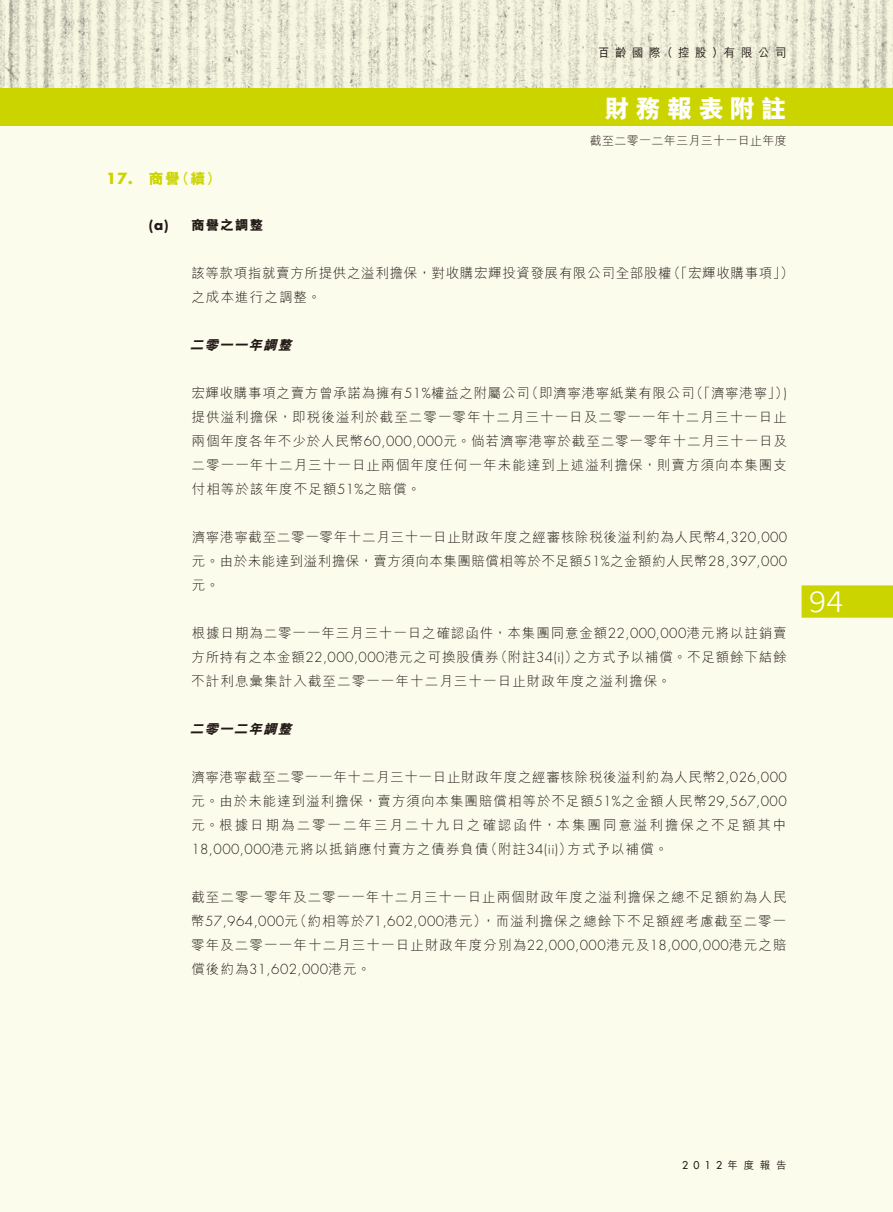
<style>
.page{position:relative;width:893px;height:1212px;background:#fcfced}
.page>*{position:absolute;margin:0;border:0;box-sizing:border-box;transform-origin:0 0}
.t1{font:300 30px "Formata";color:#fff}
.t2{font:800 25.5px "M Hei HK";letter-spacing:.23em;color:#fff}
.t3{font:800 15px "M Hei HK";color:#ccd400}
.t4{font:700 15px "Futura Std";color:#ccd400}
.t5{font:300 13.5px/24px "M Hei HK";letter-spacing:.075em;color:#231916}
.t6{font:300 13.5px/24px "M Hei HK";letter-spacing:.05em;color:#231916}
.t7{font:300 13.5px "Futura Std";letter-spacing:.03em;color:#231916}
.t8{font:300 13.5px "M Hei HK";letter-spacing:.145em;color:#231916}
.t9{font:italic 800 13.5px "M Hei HK";color:#231916}
.t10{font:800 13.5px "M Hei HK";letter-spacing:.085em;color:#231916}
.t11{font:700 13.5px "Futura Std";color:#231916}
.t12{font:300 12px "M Hei HK";letter-spacing:.03em;color:#231916}
.t13{font:500 12px "M Hei HK";color:#231916;scale:.95 1}
.t14{font:500 10.5px "M Hei HK";color:#231916}
.t15{font:500 10.5px "Futura Std";color:#231916}
.s1{font-family:"Futura Std"}
.s2{font-family:"M Hei HK"}
</style>
<div class="page">
<svg style="left:801px;top:585px;width:92px;height:33px"></svg>
<img style="left:0;top:0;width:893px;height:89px">
<div style="left:0;top:89px;width:893px;height:37px;background:#ccd400"></div>
<p class="t4" style="left:106px;top:168px;width:28px">17.</p>
<p class="t13" style="left:615px;top:43px;width:14px">齡</p>
<p class="t13" style="left:649px;top:43px;width:44px">際（控</p>
<p class="t13" style="left:695px;top:43px;width:44px">股）有</p>
<p class="t13" style="left:775px;top:43px;width:13px">司</p>
<p class="t13" style="left:741px;top:43px;width:13px">限</p>
<p class="t13" style="left:598px;top:43px;width:14px">百</p>
<h2 class="t2" style="left:604px;top:91px;width:184px">財務報表附註</h2>
<p class="t13" style="left:632px;top:43px;width:14px">國</p>
<p class="t13" style="left:758px;top:43px;width:14px">公</p>
<p class="t3" style="left:149px;top:168px;width:33px">商譽</p>
<p class="t3" style="left:175px;top:168px;width:48px">（續(</p>
<p class="t11" style="left:149px;top:216px;width:21px">a( )</p>
<p class="t10" style="left:191px;top:216px;width:74px">商譽之調整</p>
<p class="t12" style="left:590px;top:132px;width:199px">截至二零一二年三月三十一日止年度</p>
<p class="t5" style="left:667px;top:261px;width:128px">（「宏輝收購事項 (「</p>
<p class="t6" style="left:191px;top:261px;width:482px">該等款項指就賣方所提供之溢利擔保，對收購宏輝投資發展有限公司全部股權之成本進行之調整。</p>
<p class="t9" style="left:190px;top:336px;width:108px">二零一一年調整</p>
<p class="t5" style="left:191px;top:381px;width:597px">宏輝收購事項之賣方曾承諾為擁有<span class="s1">51%</span>權益之附屬公司<br>提供溢利擔保，即稅後溢利於截至二零一零年十二月三十一日及二零一一年十二月三十一日止兩個年度各年不少於人民幣<span class="s1">60,000,000</span>元。倘若濟寧港寧於截至二零一零年十二月三十一日及二零一一年十二月三十一日止兩個年度任何一年未能達到上述溢利擔保，則賣方須向本集團支付相等於該年度不足額<span class="s1">51%</span>之賠償。</p>
<p class="t5" style="left:192px;top:525px;width:597px;text-align:justify">濟寧港寧截至二零一零年十二月三十一日止財政年度之經審核除稅後溢利約為人民幣<span class="s1">4,320,000</span>元。由於未能達到溢利擔保，賣方須向本集團賠償相等於不足額<span class="s1">51%</span>之金額約人民幣<span class="s1">28,397,000</span>元。</p>
<p class="t5" style="left:192px;top:621px;width:596px;text-align:right">根據日期為二零一一年三月三十一日之確認函件，本集團同意金額<span class="s1">22,000,000</span>港元將以註銷賣之方式予以補償。不足額餘下結餘</p>
<p class="t6" style="left:525px;top:381px;width:171px">（即濟寧港寧紙業有限公司</p>
<p class="t5" style="left:690px;top:381px;width:100px">（「濟寧港寧 (「</p>
<p class="t7" style="left:784px;top:385px;width:5px">(</p>
<p class="t7" style="left:494px;top:649px;width:86px"><span class="s2">（附註</span> 3 4 ) <span class="s2">）</span>i(</p>
<p class="t5" style="left:191px;top:645px;width:481px">方所持有之本金額<span class="s1">22,000,000</span>港元之可換股債券<br>不計利息彙集計入截至二零一一年十二月三十一日止財政年度之溢利擔保。</p>
<p class="t9" style="left:190px;top:720px;width:108px">二零一二年調整</p>
<p class="t6" style="left:191px;top:765px;width:597px">濟寧港寧截至二零一一年十二月三十一日止財政年度之經審核除稅後溢利約為人民幣<span class="s1">2,026,000</span></p>
<p class="t5" style="left:192px;top:789px;width:597px">元。由於未能達到溢利擔保，賣方須向本集團賠償相等於不足額<span class="s1">51%</span>之金額人民幣<span class="s1">29,567,000</span></p>
<p class="t8" style="left:191px;top:816px;width:597px">元。根據日期為二零一二年三月二十九日之確認函件，本集團同意溢利擔保之不足額其中</p>
<p class="t5" style="left:567px;top:837px;width:102px">方式予以補償。</p>
<p class="t5" style="left:191px;top:837px;width:299px"><span class="s1">18,000,000</span>港元將以抵銷應付賣方之債券負債</p>
<p class="t5" style="left:191px;top:885px;width:597px;text-align:right">截至二零一零年及二零一一年十二月三十一日止兩個財政年度之溢利擔保之總不足額約為人民，而溢利擔保之總餘下不足額經考慮截至二零一</p>
<p class="t7" style="left:484px;top:841px;width:89px"><span class="s2">（附註</span>34 i i( )<span class="s2">）</span></p>
<p class="t7" style="left:293px;top:913px;width:195px"><span class="s2">（約相等於</span>71,602,000<span class="s2">港元）</span></p>
<p class="t7" style="left:191px;top:913px;width:108px"><span class="s2">幣</span>57,964,000<span class="s2">元</span></p>
<p class="t5" style="left:191px;top:933px;width:597px">零年及二零一一年十二月三十一日止財政年度分別為<span class="s1">22,000,000</span>港元及<span class="s1">18,000,000</span>港元之賠</p>
<p class="t7" style="left:191px;top:961px;width:181px"><span class="s2">償後約為</span>31,602,000<span class="s2">港元。</span></p>
<h1 class="t1" style="left:809px;top:584px;width:36px">94</h1>
<p class="t14" style="left:727px;top:1158px;width:61px">年度報告</p>
<p class="t15" style="left:682px;top:1158px;width:42px">2012</p>
</div>
